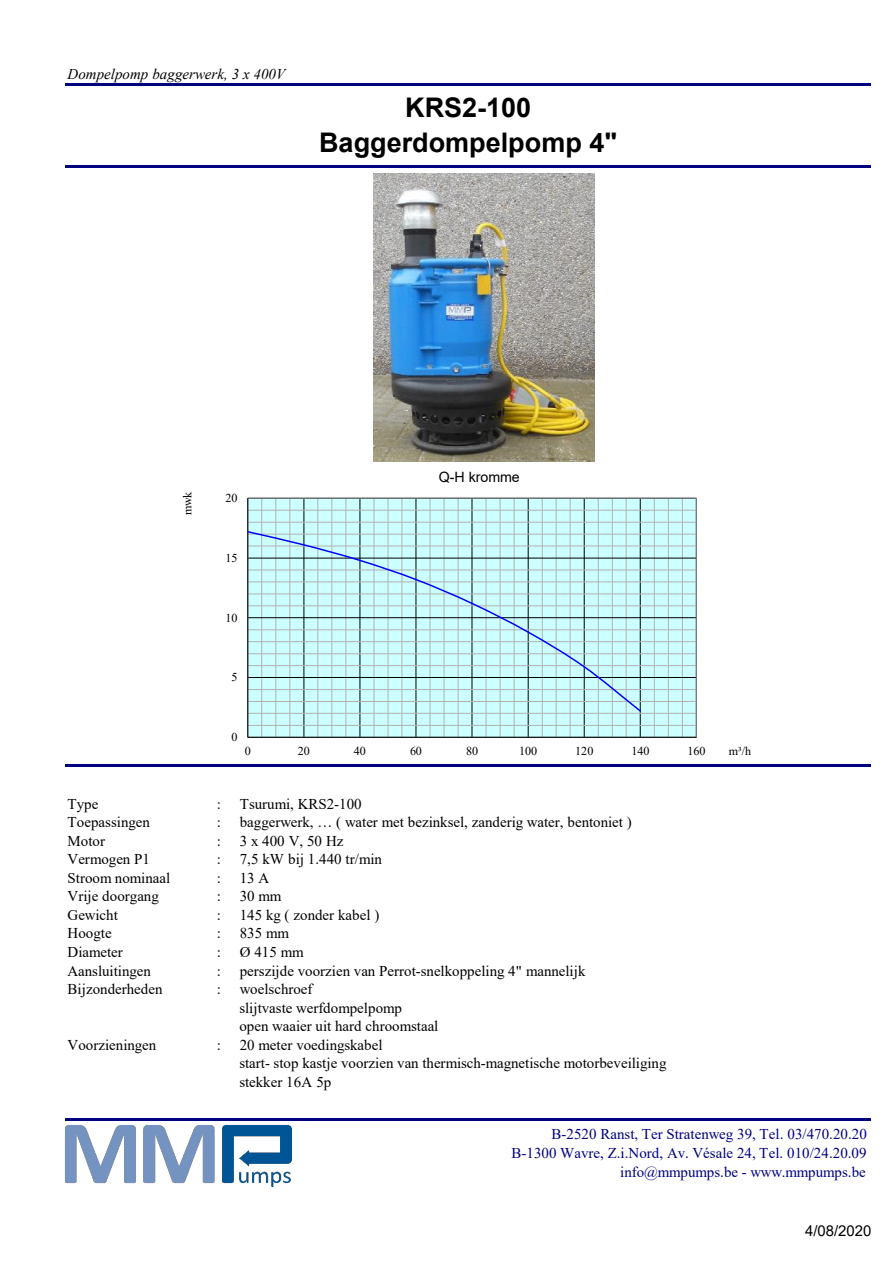
<style>
.page{position:relative;width:894px;height:1264px;background:#fff}
.page>*{position:absolute;margin:0;border:0;box-sizing:border-box;transform-origin:0 0}
.t1{font:700 27px/34.5px "Arial";color:#000;text-align:center}
.t2{font:15px/18.6px "Times New Roman";color:#000}
.t3{font:15px/19.2px "Times New Roman";color:#000080;text-align:right}
.t4{font:italic 15px "Times New Roman";letter-spacing:.005em;color:#000}
.t5{font:15px "Arial";color:#000}
.t6{font:14.25px "Arial";color:#000}
.t7{font:12.15px "Times New Roman";color:#000}
.t8{font:12px "Times New Roman";letter-spacing:-.005em;color:#000}
</style>
<div class="page">
<hr style="left:65px;top:83px;width:805px;height:3px;background:#000080">
<hr style="left:65px;top:165px;width:805px;height:3px;background:#000080">
<hr style="left:65px;top:764px;width:805px;height:3px;background:#000080">
<hr style="left:65px;top:1118px;width:805px;height:3px;background:#000080">
<div style="left:248px;top:498px;width:448px;height:239px;background:#cff"></div>
<hr style="left:261px;top:498px;width:1px;height:239px;background:#b2b2b2">
<hr style="left:275px;top:498px;width:1px;height:239px;background:#b2b2b2">
<hr style="left:289px;top:498px;width:1px;height:239px;background:#b2b2b2">
<hr style="left:317px;top:498px;width:1px;height:239px;background:#b2b2b2">
<hr style="left:331px;top:498px;width:1px;height:239px;background:#b2b2b2">
<hr style="left:345px;top:498px;width:1px;height:239px;background:#b2b2b2">
<hr style="left:373px;top:498px;width:1px;height:239px;background:#b2b2b2">
<hr style="left:387px;top:498px;width:1px;height:239px;background:#b2b2b2">
<hr style="left:401px;top:498px;width:1px;height:239px;background:#b2b2b2">
<hr style="left:429px;top:498px;width:1px;height:239px;background:#b2b2b2">
<hr style="left:443px;top:498px;width:1px;height:239px;background:#b2b2b2">
<hr style="left:457px;top:498px;width:1px;height:239px;background:#b2b2b2">
<hr style="left:485px;top:498px;width:1px;height:239px;background:#b2b2b2">
<hr style="left:499px;top:498px;width:1px;height:239px;background:#b2b2b2">
<hr style="left:513px;top:498px;width:1px;height:239px;background:#b2b2b2">
<hr style="left:541px;top:498px;width:1px;height:239px;background:#b2b2b2">
<hr style="left:555px;top:498px;width:1px;height:239px;background:#b2b2b2">
<hr style="left:569px;top:498px;width:1px;height:239px;background:#b2b2b2">
<hr style="left:597px;top:498px;width:1px;height:239px;background:#b2b2b2">
<hr style="left:611px;top:498px;width:1px;height:239px;background:#b2b2b2">
<hr style="left:625px;top:498px;width:1px;height:239px;background:#b2b2b2">
<hr style="left:653px;top:498px;width:1px;height:239px;background:#b2b2b2">
<hr style="left:667px;top:498px;width:1px;height:239px;background:#b2b2b2">
<hr style="left:681px;top:498px;width:1px;height:239px;background:#b2b2b2">
<hr style="left:303px;top:498px;width:1px;height:239px;background:#000">
<hr style="left:359px;top:498px;width:1px;height:239px;background:#000">
<hr style="left:415px;top:498px;width:1px;height:239px;background:#000">
<hr style="left:471px;top:498px;width:1px;height:239px;background:#000">
<hr style="left:527px;top:498px;width:1px;height:239px;background:#000">
<hr style="left:583px;top:498px;width:1px;height:239px;background:#000">
<hr style="left:639px;top:498px;width:1px;height:239px;background:#000">
<hr style="left:248px;top:725px;width:448px;height:1px;background:#b2b2b2">
<hr style="left:248px;top:713px;width:448px;height:1px;background:#b2b2b2">
<hr style="left:248px;top:701px;width:448px;height:1px;background:#b2b2b2">
<hr style="left:248px;top:689px;width:448px;height:1px;background:#b2b2b2">
<hr style="left:248px;top:665px;width:448px;height:1px;background:#b2b2b2">
<hr style="left:248px;top:653px;width:448px;height:1px;background:#b2b2b2">
<hr style="left:248px;top:641px;width:448px;height:1px;background:#b2b2b2">
<hr style="left:248px;top:629px;width:448px;height:1px;background:#b2b2b2">
<hr style="left:248px;top:605px;width:448px;height:1px;background:#b2b2b2">
<hr style="left:248px;top:593px;width:448px;height:1px;background:#b2b2b2">
<hr style="left:248px;top:581px;width:448px;height:1px;background:#b2b2b2">
<hr style="left:248px;top:569px;width:448px;height:1px;background:#b2b2b2">
<hr style="left:248px;top:545px;width:448px;height:1px;background:#b2b2b2">
<hr style="left:248px;top:534px;width:448px;height:1px;background:#b2b2b2">
<hr style="left:248px;top:522px;width:448px;height:1px;background:#b2b2b2">
<hr style="left:248px;top:510px;width:448px;height:1px;background:#b2b2b2">
<hr style="left:248px;top:677px;width:448px;height:1px;background:#000">
<hr style="left:248px;top:617px;width:448px;height:1px;background:#000">
<hr style="left:248px;top:557px;width:448px;height:1px;background:#000">
<div style="left:247px;top:497px;width:449px;height:240px;border:1px solid #808080"></div>
<hr style="left:248px;top:737px;width:448px;height:1px;background:#000">
<hr style="left:247px;top:498px;width:1px;height:239px;background:#000">
<svg style="left:247px;top:530px;width:395px;height:183px"></svg>
<img style="left:65px;top:1125px;width:227px;height:60px">
<img style="left:373px;top:173px;width:221px;height:289px">
<p class="t4" style="left:68px;top:69px;width:219px">Dompelpomp baggerwerk, 3 x 400V</p>
<h1 class="t1" style="left:319px;top:93px;width:299px">KRS2-100<br>Baggerdompelpomp 4"</h1>
<p class="t7" style="left:183px;top:515px;width:25px;rotate:-90deg">mwk</p>
<p class="t8" style="left:225px;top:493px;width:13px">20</p>
<p class="t8" style="left:225px;top:553px;width:13px">15</p>
<p class="t8" style="left:225px;top:613px;width:13px">10</p>
<p class="t6" style="left:438px;top:471px;width:83px">Q-H kromme</p>
<p class="t8" style="left:231px;top:673px;width:8px">5</p>
<p class="t8" style="left:231px;top:732px;width:8px">0</p>
<p class="t8" style="left:245px;top:746px;width:8px">0</p>
<p class="t8" style="left:298px;top:746px;width:13px">20</p>
<p class="t8" style="left:354px;top:746px;width:13px">40</p>
<p class="t8" style="left:410px;top:746px;width:13px">60</p>
<p class="t8" style="left:466px;top:746px;width:13px">80</p>
<p class="t8" style="left:519px;top:746px;width:20px">100</p>
<p class="t8" style="left:575px;top:746px;width:20px">120</p>
<p class="t8" style="left:631px;top:746px;width:20px">140</p>
<p class="t8" style="left:687px;top:746px;width:20px">160</p>
<p class="t8" style="left:728px;top:746px;width:24px">m³/h</p>
<p class="t2" style="left:68px;top:795px;width:32px">Type</p>
<p class="t2" style="left:217px;top:795px;width:6px">:</p>
<p class="t2" style="left:240px;top:795px;width:123px">Tsurumi, KRS2-100</p>
<p class="t2" style="left:68px;top:814px;width:84px">Toepassingen</p>
<p class="t2" style="left:217px;top:814px;width:6px">:</p>
<p class="t2" style="left:240px;top:814px;width:393px">baggerwerk, … ( water met bezinksel, zanderig water, bentoniet )</p>
<p class="t2" style="left:68px;top:832px;width:39px">Motor</p>
<p class="t2" style="left:217px;top:832px;width:6px">:</p>
<p class="t2" style="left:240px;top:832px;width:105px">3 x 400 V, 50 Hz</p>
<p class="t2" style="left:68px;top:851px;width:84px">Vermogen P1</p>
<p class="t2" style="left:217px;top:851px;width:6px">:</p>
<p class="t2" style="left:240px;top:851px;width:144px">7,5 kW bĳ 1.440 tr/min</p>
<p class="t2" style="left:68px;top:869px;width:104px">Stroom nominaal</p>
<p class="t2" style="left:217px;top:869px;width:6px">:</p>
<p class="t2" style="left:240px;top:869px;width:31px">13 A</p>
<p class="t2" style="left:68px;top:888px;width:93px">Vrije doorgang</p>
<p class="t2" style="left:217px;top:888px;width:6px">:</p>
<p class="t2" style="left:240px;top:888px;width:43px">30 mm</p>
<p class="t2" style="left:68px;top:907px;width:52px">Gewicht</p>
<p class="t2" style="left:217px;top:907px;width:6px">:</p>
<p class="t2" style="left:240px;top:907px;width:141px">145 kg ( zonder kabel )</p>
<p class="t2" style="left:68px;top:925px;width:46px">Hoogte</p>
<p class="t2" style="left:217px;top:925px;width:6px">:</p>
<p class="t2" style="left:240px;top:925px;width:51px">835 mm</p>
<p class="t2" style="left:68px;top:944px;width:57px">Diameter</p>
<p class="t2" style="left:217px;top:944px;width:6px">:</p>
<p class="t2" style="left:240px;top:944px;width:66px">Ø 415 mm</p>
<p class="t2" style="left:68px;top:962px;width:85px">Aansluitingen</p>
<p class="t2" style="left:217px;top:962px;width:6px">:</p>
<p class="t2" style="left:240px;top:962px;width:347px">perszijde voorzien van Perrot-snelkoppeling 4" mannelijk</p>
<p class="t2" style="left:68px;top:981px;width:97px">Bijzonderheden</p>
<p class="t2" style="left:217px;top:981px;width:6px">:</p>
<p class="t2" style="left:239px;top:981px;width:200px">woelschroef<br>slijtvaste werfdompelpomp<br>open waaier uit hard chroomstaal</p>
<p class="t2" style="left:68px;top:1036px;width:90px">Voorzieningen</p>
<p class="t2" style="left:217px;top:1036px;width:6px">:</p>
<p class="t2" style="left:239px;top:1036px;width:428px">20 meter voedingskabel<br>start- stop kastje voorzien van thermisch-magnetische motorbeveiliging stekker 16A 5p</p>
<p class="t3" style="left:511px;top:1125px;width:357px">B-2520 Ranst, Ter Stratenweg 39, Tel. 03/470.20.20<br>B-1300 Wavre, Z.i.Nord, Av. Vésale 24, Tel. 010/24.20.09 info@mmpumps.be - www.mmpumps.be</p>
<p class="t5" style="left:804px;top:1225px;width:68px">4/08/2020</p>
</div>
